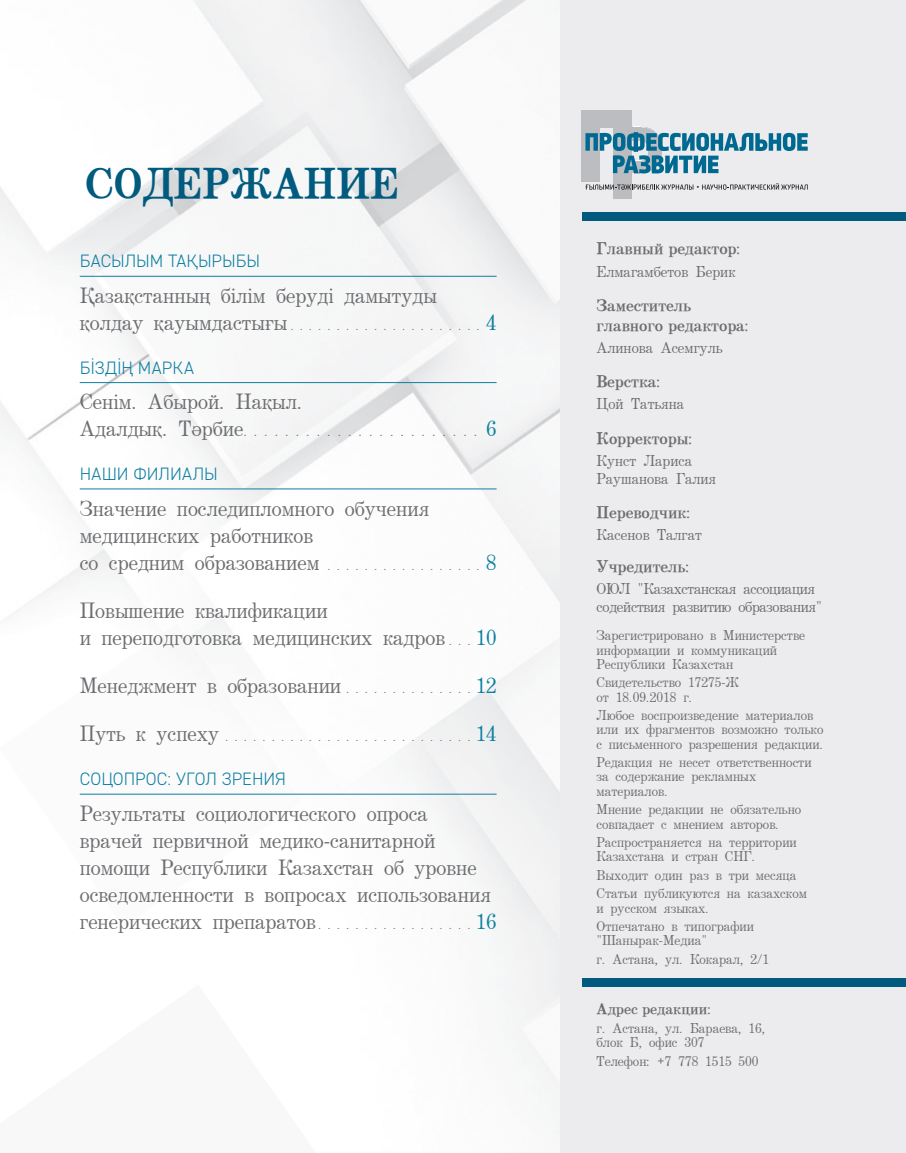
<style>
.page{position:relative;width:906px;height:1153px;background:#fff}
.page>*{position:absolute;margin:0;border:0;box-sizing:border-box;transform-origin:0 0}
.t1{font:700 42px "Century.kz";color:#005b7f}
.t2{font:21px/27px "Century.kz";color:#6c6d70}
.t3{font:21px "Century.kz";color:#0d7fa2}
.t4{font:300 18px "DIN2014";color:#0d7fa2}
.t5{font:700 16.5px/19.8px "Century.kz";color:#6c6d70}
.t6{font:15px/18px "Century.kz";color:#6c6d70}
.t7{font:15px/18px "Century.kz";letter-spacing:-.02em;color:#6c6d70}
.t8{font:700 15px "Century.kz";color:#6c6d70}
.t9{font:13.5px/14.2px "Century.kz";color:#6c6d70}
.t10{font:12px "Century.kz";color:#6c6d70}
.s1{font-size:21px}
.s2{font-size:21px;color:#0d7fa2}
.s3{font-size:12px}
.s4{color:#0d7fa2}
</style>
<div class="page">
<img style="left:0;top:0;width:560px;height:1132px">
<hr style="left:80px;top:276px;width:416px;height:1px;background:#0d7fa2">
<hr style="left:80px;top:382px;width:416px;height:1px;background:#0d7fa2">
<hr style="left:80px;top:488px;width:416px;height:1px;background:#0d7fa2">
<hr style="left:80px;top:793px;width:416px;height:1px;background:#0d7fa2">
<div style="left:560px;top:0;width:346px;height:1152px;background:#ececee"></div>
<img style="left:614px;top:128px;width:36px;height:2px">
<img style="left:614px;top:127px;width:32px;height:2px">
<img style="left:581px;top:126px;width:59px;height:2px">
<img style="left:581px;top:126px;width:57px;height:1px">
<svg style="left:585px;top:132px;width:222px;height:42px"></svg>
<svg style="left:585px;top:183px;width:222px;height:7px"></svg>
<div style="left:582px;top:978px;width:324px;height:8px;background:#005b7f"></div>
<div style="left:582px;top:213px;width:324px;height:8px;background:#005b7f"></div>
<h1 class="t1" style="left:85px;top:160px;width:316px">СОДЕРЖАНИЕ</h1>
<h3 class="t4" style="left:80px;top:250px;width:182px">Басылым тақырыбы</h3>
<h2 class="t2" style="left:80px;top:282px;width:359px">Қазақстанның білім беруді дамытуды</h2>
<p class="t10" style="left:80px;top:319px;width:418px"><span class="s1">қолдау қауымдастығы</span> . . . . . . . . . . . . . . . . . . . . . <span class="s2">4</span></p>
<h3 class="t4" style="left:80px;top:356px;width:84px">Біздің марка</h3>
<h2 class="t2" style="left:80px;top:388px;width:225px">Сенiм. Абырой. Нақыл.</h2>
<p class="t9" style="left:80px;top:424px;width:418px"><span class="s1">Адалдық. Тәрбие</span> . . . . . . . . . . . . . . . . . . . . . . . <span class="s2">6</span></p>
<h3 class="t4" style="left:80px;top:463px;width:136px">НАШИ ФИЛИАЛЫ</h3>
<h2 class="t2" style="left:80px;top:495px;width:351px">Значение последипломного обучения медицинских работников<br>со средним образованием <span class="s3">..................</span></h2>
<h2 class="t3" style="left:486px;top:551px;width:12px">8</h2>
<h2 class="t2" style="left:80px;top:597px;width:418px">Повышение квалификации<br>и переподготовка медицинских кадров <span class="s3">. .</span> <span class="s4">10</span></h2>
<h2 class="t2" style="left:80px;top:672px;width:418px">Менеджмент в образовании <span class="s3">. . . . . . . . . . . . .</span> <span class="s4">12</span></h2>
<p class="t10" style="left:80px;top:730px;width:145px"><span class="s1">Путь к успеху</span> ...........................</p>
<h2 class="t3" style="left:476px;top:722px;width:22px">14</h2>
<h3 class="t4" style="left:80px;top:768px;width:45px">со цопрос</h3>
<h3 class="t4" style="left:167px;top:768px;width:76px">: угол зрени</h3>
<h3 class="t4" style="left:275px;top:768px;width:12px">я</h3>
<h2 class="t2" style="left:80px;top:800px;width:418px">Результаты социологического опроса<br>врачей первичной медико-санитарной помощи Республики Казахстан об уровне осведомленности в вопросах использования генерических препаратов <span class="s3">. . . . . . . . . . . . . . . .</span> <span class="s4">16</span></h2>
<p class="t5" style="left:596px;top:238px;width:145px">Главный редактор:</p>
<p class="t6" style="left:596px;top:262px;width:140px">Елмагамбетов Берик</p>
<p class="t5" style="left:596px;top:295px;width:153px">Заместитель главного редактора:</p>
<p class="t6" style="left:596px;top:339px;width:128px">Алинова Асемгуль</p>
<p class="t5" style="left:596px;top:371px;width:65px">Верстка:</p>
<p class="t6" style="left:596px;top:395px;width:89px">Цой Татьяна</p>
<p class="t5" style="left:596px;top:428px;width:97px">Корректоры:</p>
<p class="t6" style="left:596px;top:452px;width:121px">Кунст Лариса<br>Раушанова Галия</p>
<p class="t5" style="left:596px;top:502px;width:95px">Переводчик:</p>
<p class="t6" style="left:596px;top:526px;width:107px">Касенов Талгат</p>
<p class="t5" style="left:596px;top:556px;width:94px">Учредитель:</p>
<p class="t7" style="left:596px;top:580px;width:227px">ОЮЛ "Казахстанская ассоциация содействия развитию образования"</p>
<p class="t9" style="left:596px;top:628px;width:210px">Зарегистрировано в Министерстве информации и коммуникаций<br>Республики Казахстан</p>
<p class="t9" style="left:596px;top:675px;width:144px">Свидетельство 17275-Ж от 18.09.2018 г.</p>
<p class="t9" style="left:596px;top:708px;width:228px">Любое воспроизведение материалов или их фрагментов возможно только с письменного разрешения редакции.</p>
<p class="t9" style="left:596px;top:755px;width:217px">Редакция не несет ответственности за содержание рекламных материалов.</p>
<p class="t9" style="left:596px;top:802px;width:206px">Мнение редакции не обязательно совпадает с мнением авторов.</p>
<p class="t9" style="left:596px;top:835px;width:202px">Распространяется на территории<br>Казахстана и стран СНГ.</p>
<p class="t9" style="left:596px;top:865px;width:212px;line-height:18.5px">Выходит один раз в три месяца<br>Статьи публикуются на казахском</p>
<p class="t9" style="left:596px;top:898px;width:159px;line-height:18.5px">и русском языках.<br>Отпечатано в типографии</p>
<p class="t9" style="left:596px;top:931px;width:174px;line-height:18.5px">"Шанырак-Медиа"<br>г. Астана, ул. Кокарал, 2/1</p>
<p class="t8" style="left:596px;top:1000px;width:116px">Адрес редакции:</p>
<p class="t9" style="left:596px;top:1021px;width:170px">г. Астана, ул. Бараева, 16, блок Б, офис 307</p>
<p class="t9" style="left:596px;top:1053px;width:163px">Телефон: +7 778 1515 500</p>
</div>
